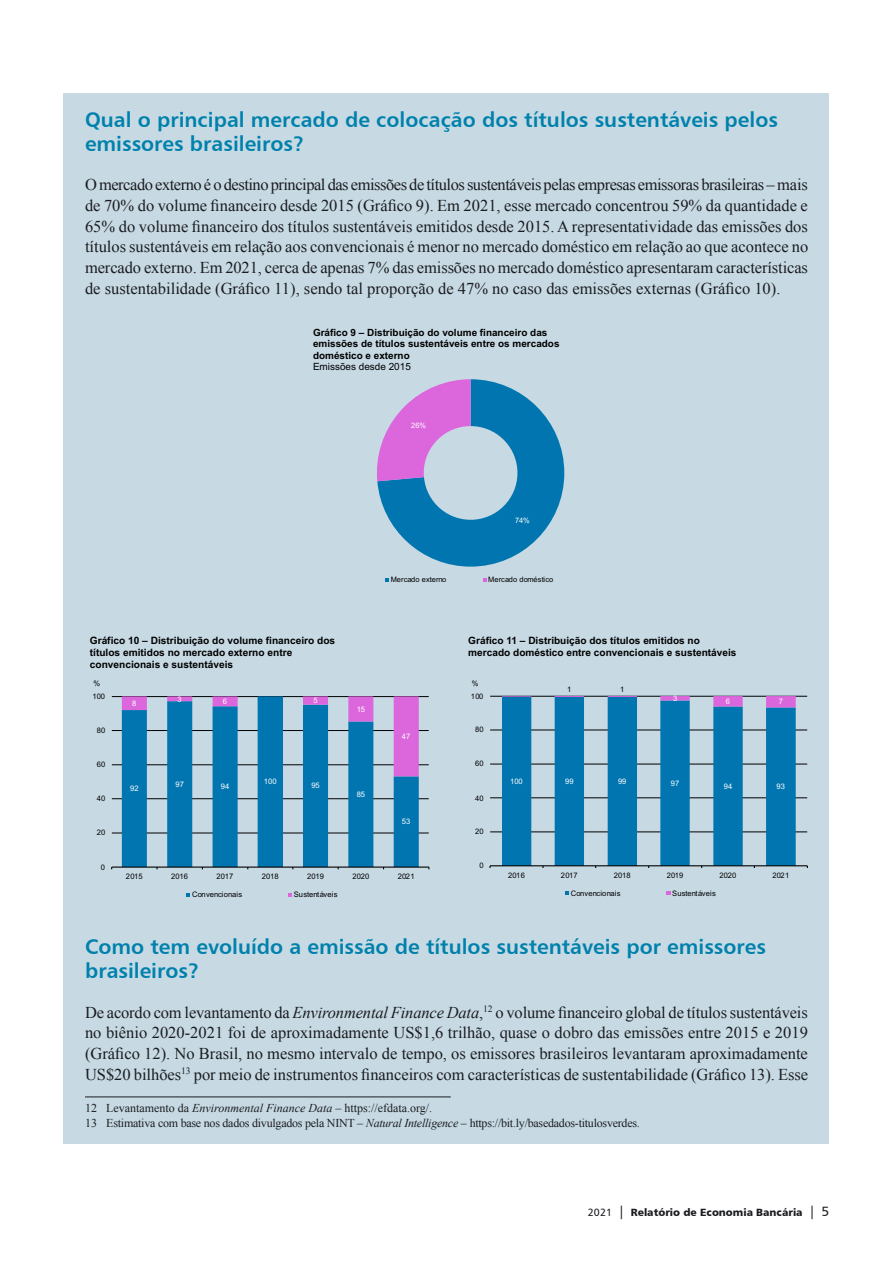
<style>
.page{position:relative;width:893px;height:1263px;background:#fff}
.page>*{position:absolute;margin:0;border:0;box-sizing:border-box;transform-origin:0 0}
.t1{font:21px/24px "Humanist 777 BT Bold B";color:#0081ac}
.t2{font:16.5px/20.7px "Times New Roman";color:#1b1c20;text-align:justify}
.t3{font:12px/15px "Times New Roman";letter-spacing:-.02em;color:#1b1c20}
.t4{font:10.5px "Humanist 777 BT Black B";color:#1b1c20}
.t5{font:700 10.2px/11.7px "Arial";color:#000}
.t6{font:700 10.05px/11.4px "Arial";color:#000}
.t7{font:700 9.9px/11.6px "Arial";color:#000}
.t8{font:9.9px "Arial";color:#000}
.t9{font:7.65px "Arial";letter-spacing:.025em;color:#000}
.t10{font:7.65px "Arial";color:#fff}
.t11{font:7.65px "Arial";color:#000}
.t12{font:7.5px "Arial";letter-spacing:.025em;color:#000}
.t13{font:7.5px "Arial";color:#000}
.t14{font:7.5px "Arial";color:#fff}
.s1{font-style:italic}
.s2{font-family:"Humanist 777 BT Roman B"}
.s3{font-family:"Humanist 777 BT Roman B";font-size:13.5px}
</style>
<div class="page">
<div style="left:64px;top:94px;width:765px;height:1050px;background:#c7dae4"></div>
<hr style="left:85px;top:1096px;width:366px;height:1px;background:#1b1c20">
<svg style="left:377px;top:379px;width:187px;height:188px"></svg>
<svg style="left:385px;top:578px;width:4px;height:4px"></svg>
<svg style="left:483px;top:578px;width:4px;height:4px"></svg>
<hr style="left:112px;top:833px;width:317px;height:1px;background:#000">
<hr style="left:112px;top:798px;width:317px;height:1px;background:#000">
<hr style="left:112px;top:764px;width:317px;height:1px;background:#000">
<hr style="left:112px;top:730px;width:317px;height:1px;background:#000">
<hr style="left:112px;top:696px;width:317px;height:1px;background:#000">
<svg style="left:122px;top:776px;width:297px;height:90px;fill:#0075b0"></svg>
<svg style="left:122px;top:696px;width:297px;height:80px"></svg>
<hr style="left:112px;top:866px;width:317px;height:2px;background:#000">
<svg style="left:288px;top:893px;width:4px;height:3px"></svg>
<hr style="left:490px;top:832px;width:317px;height:1px;background:#000">
<hr style="left:490px;top:797px;width:317px;height:1px;background:#000">
<hr style="left:490px;top:764px;width:317px;height:1px;background:#000">
<hr style="left:490px;top:730px;width:317px;height:1px;background:#000">
<hr style="left:490px;top:696px;width:317px;height:1px;background:#000">
<svg style="left:502px;top:707px;width:294px;height:158px;fill:#0075b0"></svg>
<svg style="left:502px;top:696px;width:294px;height:11px"></svg>
<hr style="left:490px;top:865px;width:317px;height:1px;background:#000">
<svg style="left:565px;top:891px;width:4px;height:4px"></svg>
<svg style="left:667px;top:891px;width:4px;height:4px"></svg>
<p class="t1" style="left:85px;top:107px;width:694px">Qual o principal mercado de colocação dos títulos sustentáveis pelos emissores brasileiros?</p>
<p class="t2" style="left:85px;top:174px;width:725px">O mercado externo é o destino principal das emissões de títulos sustentáveis pelas empresas emissoras brasileiras – mais de 70% do volume financeiro desde 2015 (Gráfico 9). Em 2021, esse mercado concentrou 59% da quantidade e 65% do volume financeiro dos títulos sustentáveis emitidos desde 2015. A representatividade das emissões dos títulos sustentáveis em relação aos convencionais é menor no mercado doméstico em relação ao que acontece no mercado externo. Em 2021, cerca de apenas 7% das emissões no mercado doméstico apresentaram características de sustentabilidade (Gráfico 11), sendo tal proporção de 47% no caso das emissões externas (Gráfico 10).</p>
<p class="t7" style="left:313px;top:327px;width:248px">Gráfico 9 – Distribuição do volume financeiro das emissões de títulos sustentáveis entre os mercados doméstico e externo</p>
<p class="t8" style="left:313px;top:360px;width:99px">Emissões desde 2015</p>
<p class="t14" style="left:411px;top:420px;width:16px">26%</p>
<p class="t14" style="left:515px;top:515px;width:16px">74%</p>
<p class="t13" style="left:391px;top:574px;width:57px">Mercado externo</p>
<p class="t13" style="left:488px;top:574px;width:67px">Mercado doméstico</p>
<p class="t5" style="left:90px;top:635px;width:247px">Gráfico 10 – Distribuição do volume financeiro dos títulos emitidos no mercado externo entre convencionais e sustentáveis</p>
<p class="t6" style="left:468px;top:635px;width:270px">Gráfico 11 – Distribuição dos títulos emitidos no mercado doméstico entre convencionais e sustentáveis</p>
<p class="t9" style="left:93px;top:678px;width:8px">%</p>
<p class="t9" style="left:92px;top:691px;width:14px">100</p>
<p class="t10" style="left:132px;top:698px;width:6px">8</p>
<p class="t10" style="left:178px;top:693px;width:6px">3</p>
<p class="t10" style="left:223px;top:696px;width:6px">6</p>
<p class="t10" style="left:313px;top:695px;width:6px">5</p>
<p class="t10" style="left:357px;top:704px;width:10px">15</p>
<p class="t12" style="left:472px;top:678px;width:8px">%</p>
<p class="t12" style="left:471px;top:691px;width:14px">100</p>
<p class="t12" style="left:567px;top:684px;width:6px">1</p>
<p class="t12" style="left:620px;top:684px;width:6px">1</p>
<p class="t14" style="left:673px;top:693px;width:6px">3</p>
<p class="t14" style="left:726px;top:696px;width:6px">6</p>
<p class="t14" style="left:779px;top:696px;width:6px">7</p>
<p class="t9" style="left:97px;top:725px;width:10px">80</p>
<p class="t10" style="left:402px;top:731px;width:10px">47</p>
<p class="t12" style="left:475px;top:724px;width:10px">80</p>
<p class="t9" style="left:97px;top:759px;width:10px">60</p>
<p class="t12" style="left:475px;top:759px;width:10px">60</p>
<p class="t9" style="left:97px;top:793px;width:10px">40</p>
<p class="t10" style="left:130px;top:783px;width:10px">92</p>
<p class="t10" style="left:175px;top:779px;width:10px">97</p>
<p class="t10" style="left:221px;top:781px;width:10px">94</p>
<p class="t10" style="left:264px;top:776px;width:14px">100</p>
<p class="t10" style="left:311px;top:780px;width:10px">95</p>
<p class="t10" style="left:357px;top:789px;width:10px">85</p>
<p class="t12" style="left:475px;top:793px;width:10px">40</p>
<p class="t14" style="left:510px;top:776px;width:14px">100</p>
<p class="t14" style="left:565px;top:776px;width:10px">99</p>
<p class="t14" style="left:618px;top:776px;width:10px">99</p>
<p class="t14" style="left:671px;top:778px;width:10px">97</p>
<p class="t14" style="left:724px;top:781px;width:10px">94</p>
<p class="t14" style="left:777px;top:781px;width:10px">93</p>
<p class="t10" style="left:402px;top:816px;width:10px">53</p>
<p class="t9" style="left:97px;top:827px;width:10px">20</p>
<p class="t12" style="left:475px;top:826px;width:10px">20</p>
<p class="t9" style="left:101px;top:862px;width:6px">0</p>
<p class="t12" style="left:479px;top:860px;width:6px">0</p>
<p class="t9" style="left:126px;top:871px;width:18px">2015</p>
<p class="t9" style="left:171px;top:871px;width:18px">2016</p>
<p class="t9" style="left:217px;top:871px;width:18px">2017</p>
<p class="t9" style="left:262px;top:871px;width:18px">2018</p>
<p class="t9" style="left:307px;top:871px;width:18px">2019</p>
<p class="t9" style="left:352px;top:871px;width:18px">2020</p>
<p class="t9" style="left:398px;top:871px;width:18px">2021</p>
<p class="t9" style="left:192px;top:889px;width:52px">Convencionais</p>
<p class="t11" style="left:294px;top:889px;width:45px">Sustentáveis</p>
<p class="t12" style="left:508px;top:870px;width:18px">2016</p>
<p class="t12" style="left:561px;top:870px;width:18px">2017</p>
<p class="t12" style="left:614px;top:870px;width:18px">2018</p>
<p class="t12" style="left:667px;top:870px;width:18px">2019</p>
<p class="t12" style="left:720px;top:870px;width:18px">2020</p>
<p class="t12" style="left:772px;top:870px;width:18px">2021</p>
<p class="t12" style="left:571px;top:888px;width:51px">Convencionais</p>
<p class="t13" style="left:672px;top:888px;width:45px">Sustentáveis</p>
<p class="t1" style="left:85px;top:934px;width:682px">Como tem evoluído a emissão de títulos sustentáveis por emissores brasileiros?</p>
<p class="t2" style="left:85px;top:1001px;width:725px">De acordo com levantamento da <span class="s1">Environmental Finance Data</span>,<sup>12</sup> o volume financeiro global de títulos sustentáveis no biênio 2020-2021 foi de aproximadamente US$1,6 trilhão, quase o dobro das emissões entre 2015 e 2019 (Gráfico 12). No Brasil, no mesmo intervalo de tempo, os emissores brasileiros levantaram aproximadamente US$20 bilhões<sup>13</sup> por meio de instrumentos financeiros com características de sustentabilidade (Gráfico 13). Esse</p>
<p class="t3" style="left:85px;top:1100px;width:556px">12 Levantamento da <span class="s1">Environmental Finance Data</span> – https://efdata.org/.<br>13 Estimativa com base nos dados divulgados pela NINT – <span class="s1">Natural Intelligence</span> – https://bit.ly/basedados-titulosverdes.</p>
<p class="t4" style="left:588px;top:1205px;width:243px"><span class="s2">2021</span> <span class="s3">|</span> Relatório de Economia Bancária <span class="s3">| 5</span></p>
</div>
